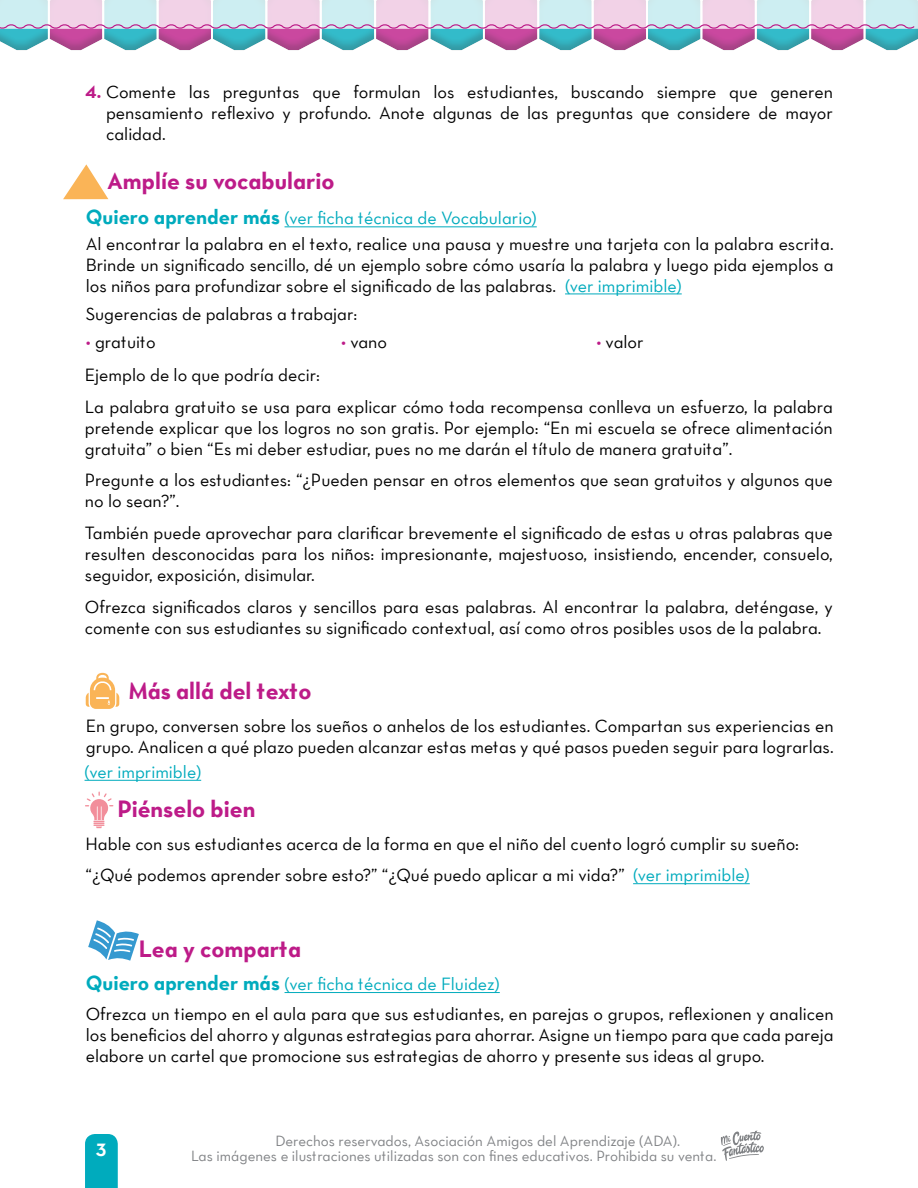
<style>
.page{position:relative;width:918px;height:1188px;background:#fff}
.page>*{position:absolute;margin:0;border:0;box-sizing:border-box;transform-origin:0 0}
.t1{font:700 24px "LPT Neutra";color:#bd1b88}
.t2{font:500 18px/21px "LPT Neutra";color:#000}
.t3{font:500 18px "LPT Neutra";color:#00abbd}
.t4{font:700 18px "LPT Neutra";color:#fff}
.t5{font:500 15px/15px "LPT Neutra";color:#808285}
.s1{font-weight:700;color:#bd1b88}
.s2{font-weight:700;font-size:21px;color:#00abbd}
.s3{color:#00abbd}
.s4{color:#bd1b88}
.s5{font-weight:700;font-size:21px}
</style>
<div class="page">
<svg style="left:0;top:0;width:918px;height:50px;background:#bfbfd6"></svg>
<hr style="left:285px;top:992px;width:215px;height:1px;background:#00abbd">
<hr style="left:285px;top:227px;width:252px;height:1px;background:#00abbd">
<svg style="left:63px;top:164px;width:45px;height:35px"></svg>
<svg style="left:85px;top:791px;width:28px;height:37px"></svg>
<svg style="left:86px;top:673px;width:33px;height:36px"></svg>
<svg style="left:88px;top:920px;width:51px;height:41px"></svg>
<hr style="left:85px;top:780px;width:116px;height:1px;background:#00abbd">
<hr style="left:633px;top:883px;width:117px;height:1px;background:#00abbd">
<hr style="left:565px;top:294px;width:117px;height:1px;background:#00abbd">
<svg style="left:85px;top:1134px;width:33px;height:54px;background:#07adbe"></svg>
<svg style="left:720px;top:1130px;width:44px;height:31px"></svg>
<p class="t2" style="left:106px;top:81px;width:728px;text-align:justify;text-indent:-21px"><span class="s1">4.</span> Comente las preguntas que formulan los estudiantes, buscando siempre que generen pensamiento reflexivo y profundo. Anote algunas de las preguntas que considere de mayor calidad.</p>
<h1 class="t1" style="left:107px;top:166px;width:229px">Amplíe su vocabulario</h1>
<p class="t2" style="left:86px;top:205px;width:749px;line-height:25px"><span class="s2">Quiero aprender más</span> <span class="s3">(ver ficha técnica de Vocabulario)<br></span>Al encontrar la palabra en el texto, realice una pausa y muestre una tarjeta con la palabra escrita.</p>
<p class="t2" style="left:86px;top:254px;width:749px">Brinde un significado sencillo, dé un ejemplo sobre cómo usaría la palabra y luego pida ejemplos a los niños para profundizar sobre el significado de las palabras.</p>
<p class="t3" style="left:565px;top:275px;width:118px">(ver imprimible)</p>
<p class="t2" style="left:86px;top:304px;width:273px">Sugerencias de palabras a trabajar:</p>
<p class="t2" style="left:86px;top:331px;width:72px"><span class="s4">•</span> gratuito</p>
<p class="t2" style="left:341px;top:331px;width:48px"><span class="s4">•</span> vano</p>
<p class="t2" style="left:596px;top:331px;width:49px"><span class="s4">•</span> valor</p>
<p class="t2" style="left:85px;top:359px;width:749px;line-height:31.7px">Ejemplo de lo que podría decir:<br>La palabra gratuito se usa para explicar cómo toda recompensa conlleva un esfuerzo, la palabra</p>
<p class="t2" style="left:85px;top:417px;width:749px">pretende explicar que los logros no son gratis. Por ejemplo: “En mi escuela se ofrece alimentación gratuita” o bien “Es mi deber estudiar, pues no me darán el título de manera gratuita”.</p>
<p class="t2" style="left:85px;top:470px;width:749px">Pregunte a los estudiantes: “¿Pueden pensar en otros elementos que sean gratuitos y algunos que no lo sean?”.</p>
<p class="t2" style="left:85px;top:522px;width:749px;text-align:justify">También puede aprovechar para clarificar brevemente el significado de estas u otras palabras que resulten desconocidas para los niños: impresionante, majestuoso, insistiendo, encender, consuelo, seguidor, exposición, disimular.</p>
<p class="t2" style="left:85px;top:596px;width:749px">Ofrezca significados claros y sencillos para esas palabras. Al encontrar la palabra, deténgase, y comente con sus estudiantes su significado contextual, así como otros posibles usos de la palabra.</p>
<h1 class="t1" style="left:128px;top:676px;width:185px">Más allá del texto</h1>
<p class="t2" style="left:86px;top:715px;width:749px">En grupo, conversen sobre los sueños o anhelos de los estudiantes. Compartan sus experiencias en grupo. Analicen a qué plazo pueden alcanzar estas metas y qué pasos pueden seguir para lograrlas.</p>
<p class="t3" style="left:85px;top:761px;width:118px">(ver imprimible)</p>
<h1 class="t1" style="left:117px;top:794px;width:140px">Piénselo bien</h1>
<p class="t2" style="left:86px;top:827px;width:715px;line-height:31.7px">Hable con sus estudiantes acerca de la forma en que el niño del cuento logró cumplir su sueño: “¿Qué podemos aprender sobre esto?” “¿Qué puedo aplicar a mi vida?”</p>
<p class="t3" style="left:633px;top:864px;width:118px">(ver imprimible)</p>
<h1 class="t1" style="left:139px;top:934px;width:164px">Lea y comparta</h1>
<p class="t3" style="left:86px;top:973px;width:416px"><span class="s5">Quiero aprender más</span> (ver ficha técnica de Fluidez)</p>
<p class="t2" style="left:86px;top:1003px;width:749px;text-align:justify">Ofrezca un tiempo en el aula para que sus estudiantes, en parejas o grupos, reflexionen y analicen los beneficios del ahorro y algunas estrategias para ahorrar. Asigne un tiempo para que cada pareja elabore un cartel que promocione sus estrategias de ahorro y presente sus ideas al grupo.</p>
<p class="t4" style="left:96px;top:1138px;width:12px">3</p>
<p class="t5" style="left:191px;top:1133px;width:527px;text-indent:84px">Derechos reservados, Asociación Amigos del Aprendizaje (ADA).<br>Las imágenes e ilustraciones utilizadas son con fines educativos. Prohibida su venta.</p>
</div>
